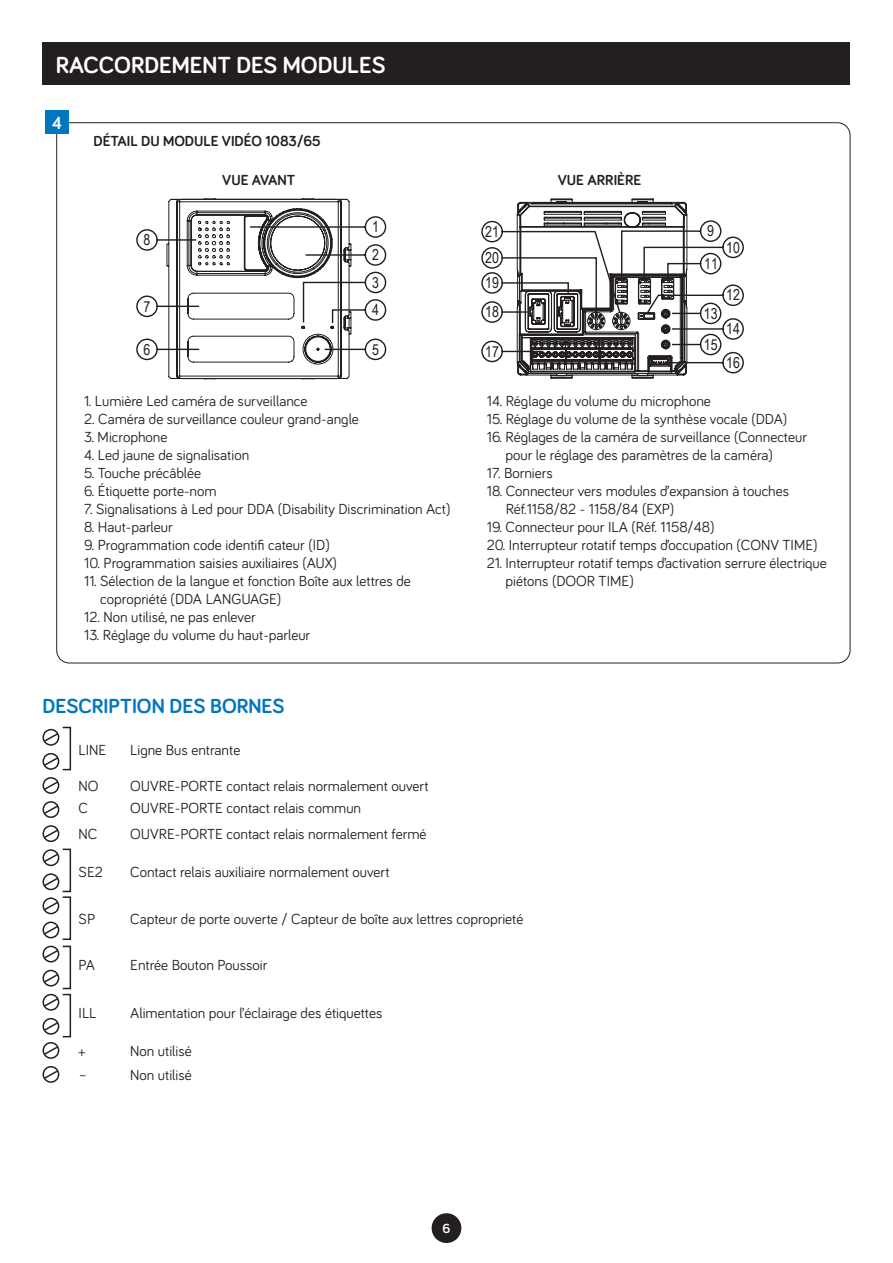
<style>
.page{position:relative;width:893px;height:1263px;background:#fff}
.page>*{position:absolute;margin:0;border:0;box-sizing:border-box;transform-origin:0 0}
.t1{font:700 24px "Bariol";color:#fff}
.t2{font:700 21px "Bariol";color:#0076be}
.t3{font:700 18px "Bariol";color:#fff}
.t4{font:15.15px/27.5px "Arial Narrow";color:#231f20;text-align:justify}
.t5{font:15px/18px "Bariol";color:#231f20}
.t6{font:700 15px "Bariol";color:#231f20}
.t7{font:700 13.5px "Bariol";color:#fff}
</style>
<div class="page">
<div style="left:432px;top:1213px;width:29px;height:30px;background:#231f20;border-radius:50%"></div>
<div style="left:45px;top:111px;width:24px;height:23px;background:#0076be"></div>
<div style="left:43px;top:43px;width:807px;height:42px;background:#231f20"></div>
<svg style="left:136px;top:198px;width:251px;height:181px"></svg>
<svg style="left:481px;top:198px;width:263px;height:181px"></svg>
<div style="left:43px;top:729px;width:16px;height:17px;border:2px solid #231f20;border-radius:50%"></div>
<svg style="left:43px;top:732px;width:17px;height:11px"></svg>
<div style="left:43px;top:753px;width:16px;height:17px;border:2px solid #231f20;border-radius:50%"></div>
<svg style="left:43px;top:756px;width:17px;height:11px"></svg>
<div style="left:43px;top:777px;width:16px;height:17px;border:2px solid #231f20;border-radius:50%"></div>
<svg style="left:43px;top:780px;width:17px;height:11px"></svg>
<div style="left:43px;top:801px;width:16px;height:17px;border:2px solid #231f20;border-radius:50%"></div>
<svg style="left:43px;top:804px;width:17px;height:11px"></svg>
<div style="left:43px;top:825px;width:16px;height:17px;border:2px solid #231f20;border-radius:50%"></div>
<svg style="left:43px;top:828px;width:17px;height:11px"></svg>
<div style="left:43px;top:849px;width:16px;height:17px;border:2px solid #231f20;border-radius:50%"></div>
<svg style="left:43px;top:852px;width:17px;height:11px"></svg>
<div style="left:43px;top:873px;width:16px;height:17px;border:2px solid #231f20;border-radius:50%"></div>
<svg style="left:43px;top:876px;width:17px;height:11px"></svg>
<div style="left:43px;top:897px;width:16px;height:17px;border:2px solid #231f20;border-radius:50%"></div>
<svg style="left:43px;top:900px;width:17px;height:12px"></svg>
<div style="left:43px;top:921px;width:16px;height:17px;border:2px solid #231f20;border-radius:50%"></div>
<svg style="left:43px;top:924px;width:17px;height:12px"></svg>
<div style="left:43px;top:946px;width:16px;height:16px;border:2px solid #231f20;border-radius:50%"></div>
<svg style="left:43px;top:948px;width:17px;height:12px"></svg>
<div style="left:43px;top:970px;width:16px;height:16px;border:2px solid #231f20;border-radius:50%"></div>
<svg style="left:43px;top:972px;width:17px;height:12px"></svg>
<div style="left:43px;top:994px;width:16px;height:17px;border:2px solid #231f20;border-radius:50%"></div>
<svg style="left:43px;top:997px;width:17px;height:11px"></svg>
<div style="left:43px;top:1018px;width:16px;height:17px;border:2px solid #231f20;border-radius:50%"></div>
<svg style="left:43px;top:1021px;width:17px;height:11px"></svg>
<div style="left:43px;top:1042px;width:16px;height:17px;border:2px solid #231f20;border-radius:50%"></div>
<svg style="left:43px;top:1045px;width:17px;height:11px"></svg>
<div style="left:43px;top:1066px;width:16px;height:17px;border:2px solid #231f20;border-radius:50%"></div>
<svg style="left:43px;top:1069px;width:17px;height:11px"></svg>
<div style="left:62px;top:727px;width:9px;height:43px;border:2px solid #231f20"></div>
<div style="left:62px;top:849px;width:9px;height:43px;border:2px solid #231f20"></div>
<div style="left:62px;top:896px;width:9px;height:44px;border:2px solid #231f20"></div>
<div style="left:62px;top:946px;width:9px;height:43px;border:2px solid #231f20"></div>
<div style="left:62px;top:994px;width:9px;height:43px;border:2px solid #231f20"></div>
<h1 class="t1" style="left:56px;top:49px;width:331px">RACCORDEMENT DES MODULES</h1>
<p class="t3" style="left:52px;top:111px;width:12px">4</p>
<p class="t6" style="left:94px;top:131px;width:229px">DÉTAIL DU MODULE VIDÉO 1083/65</p>
<p class="t6" style="left:222px;top:169px;width:75px">VUE AVANT</p>
<p class="t6" style="left:558px;top:169px;width:85px">VUE ARRIÈRE</p>
<p class="t4" style="left:144px;top:226px;width:8px">8</p>
<p class="t4" style="left:144px;top:292px;width:8px">7</p>
<p class="t4" style="left:144px;top:335px;width:8px">6</p>
<p class="t4" style="left:372px;top:213px;width:8px">1</p>
<p class="t4" style="left:485px;top:217px;width:15px">21</p>
<p class="t4" style="left:372px;top:241px;width:8px">2<br>3<br>4</p>
<p class="t4" style="left:372px;top:335px;width:8px">5</p>
<p class="t4" style="left:485px;top:337px;width:15px">17</p>
<p class="t4" style="left:485px;top:243px;width:15px">20</p>
<p class="t4" style="left:485px;top:268px;width:15px">19</p>
<p class="t4" style="left:485px;top:298px;width:15px">18</p>
<p class="t4" style="left:704px;top:214px;width:15px;line-height:32.5px">9<br>11</p>
<p class="t4" style="left:704px;top:299px;width:15px">13</p>
<p class="t4" style="left:704px;top:330px;width:15px">15</p>
<p class="t4" style="left:726px;top:233px;width:15px">10</p>
<p class="t4" style="left:726px;top:281px;width:15px">12</p>
<p class="t4" style="left:726px;top:315px;width:15px">14</p>
<p class="t4" style="left:726px;top:348px;width:15px">16</p>
<p class="t5" style="left:84px;top:391px;width:225px">1. Lumière Led caméra de surveillance</p>
<p class="t5" style="left:84px;top:409px;width:276px">2. Caméra de surveillance couleur grand-angle</p>
<p class="t5" style="left:84px;top:427px;width:85px">3. Microphone</p>
<p class="t5" style="left:84px;top:445px;width:166px">4. Led jaune de signalisation</p>
<p class="t5" style="left:84px;top:463px;width:118px">5. Touche précâblée</p>
<p class="t5" style="left:84px;top:481px;width:134px">6. Étiquette porte-nom</p>
<p class="t5" style="left:84px;top:499px;width:368px">7. Signalisations à Led pour DDA (Disability Discrimination Act)</p>
<p class="t5" style="left:84px;top:517px;width:90px">8. Haut-parleur</p>
<p class="t5" style="left:84px;top:535px;width:247px">9. Programmation code identifi cateur (ID)</p>
<p class="t5" style="left:84px;top:553px;width:254px">10. Programmation saisies auxiliaires (AUX)</p>
<p class="t5" style="left:100px;top:571px;width:312px;text-indent:-16px">11. Sélection de la langue et fonction Boîte aux lettres de copropriété (DDA LANGUAGE)</p>
<p class="t5" style="left:84px;top:607px;width:173px">12. Non utilisé, ne pas enlever</p>
<p class="t5" style="left:84px;top:625px;width:227px">13. Réglage du volume du haut-parleur</p>
<p class="t5" style="left:487px;top:391px;width:225px">14. Réglage du volume du microphone</p>
<p class="t5" style="left:487px;top:409px;width:302px">15. Réglage du volume de la synthèse vocale (DDA)</p>
<p class="t5" style="left:506px;top:427px;width:303px;text-indent:-19px">16. Réglages de la caméra de surveillance (Connecteur pour le réglage des paramètres de la caméra)</p>
<p class="t5" style="left:487px;top:463px;width:67px">17. Borniers</p>
<p class="t5" style="left:506px;top:481px;width:285px;text-indent:-19px">18. Connecteur vers modules d’expansion à touches<br>Réf.1158/82 - 1158/84 (EXP)</p>
<p class="t5" style="left:487px;top:517px;width:229px">19. Connecteur pour ILA (Réf. 1158/48)</p>
<p class="t5" style="left:487px;top:535px;width:332px">20. Interrupteur rotatif temps d’occupation (CONV TIME)</p>
<p class="t5" style="left:505px;top:553px;width:323px;text-indent:-19px">21. Interrupteur rotatif temps d’activation serrure électrique piétons (DOOR TIME)</p>
<h2 class="t2" style="left:43px;top:692px;width:244px">DESCRIPTION DES BORNES</h2>
<p class="t5" style="left:79px;top:740px;width:29px">LINE</p>
<p class="t5" style="left:130px;top:740px;width:112px">Ligne Bus entrante</p>
<p class="t5" style="left:79px;top:776px;width:21px">NO</p>
<p class="t5" style="left:130px;top:776px;width:300px">OUVRE-PORTE contact relais normalement ouvert</p>
<p class="t5" style="left:79px;top:794px;width:20px;line-height:26.2px">C<br>NC</p>
<p class="t5" style="left:79px;top:862px;width:26px">SE2</p>
<p class="t5" style="left:130px;top:794px;width:298px;line-height:26.2px">OUVRE-PORTE contact relais commun<br>OUVRE-PORTE contact relais normalement fermé</p>
<p class="t5" style="left:130px;top:862px;width:261px">Contact relais auxiliaire normalement ouvert</p>
<p class="t5" style="left:79px;top:909px;width:18px">SP</p>
<p class="t5" style="left:79px;top:955px;width:18px">PA</p>
<p class="t5" style="left:79px;top:1004px;width:19px">ILL</p>
<p class="t5" style="left:79px;top:1038px;width:10px;line-height:24px">+ –</p>
<p class="t5" style="left:130px;top:909px;width:395px">Capteur de porte ouverte / Capteur de boîte aux lettres coproprieté</p>
<p class="t5" style="left:130px;top:955px;width:139px">Entrée Bouton Poussoir</p>
<p class="t5" style="left:130px;top:1004px;width:254px">Alimentation pour l’éclairage des étiquettes</p>
<p class="t5" style="left:130px;top:1038px;width:63px;line-height:24px">Non utilisé<br>Non utilisé</p>
<p class="t7" style="left:442px;top:1219px;width:9px">6</p>
</div>
